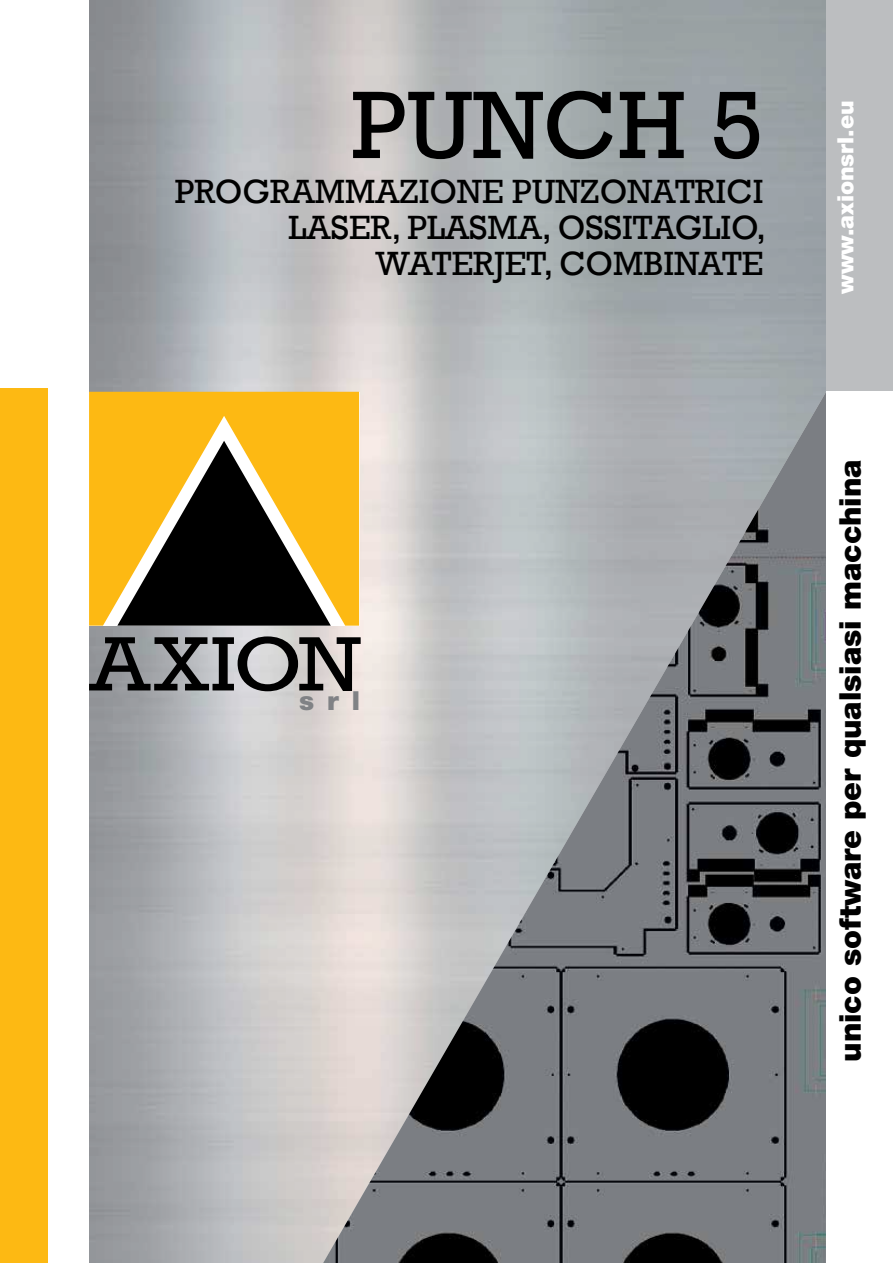
<style>
.page{position:relative;width:893px;height:1263px;background:#fff}
.page>*{position:absolute;margin:0;border:0;box-sizing:border-box;transform-origin:0 0}
.t1{font:97.5px "Rockwell";color:#000}
.t2{font:34.5px/36px "Rockwell";color:#000;text-align:right}
.t3{font:900 30px "Helvetica Neue LT Std";color:#000}
.t4{font:900 26.25px "Helvetica Neue LT Std";color:#808285}
.t5{font:900 22.5px "Helvetica Neue LT Std";color:#fff}
</style>
<div class="page">
<img style="left:323px;top:354px;width:504px;height:909px">
<div style="left:0;top:389px;width:47px;height:874px;background:#fdb913"></div>
<div style="left:827px;top:0;width:66px;height:391px;background:#bcbec0"></div>
<svg style="left:89px;top:636px;width:272px;height:55px;background:#737374"></svg>
<div style="left:89px;top:392px;width:270px;height:234px;background:#fdb913"></div>
<svg style="left:117px;top:441px;width:214px;height:185px;background:#7f6527"></svg>
<h1 class="t1" style="left:351px;top:69px;width:414px">PUNCH 5</h1>
<p class="t2" style="left:175px;top:174px;width:361px">PROGRAMMAZIONE PUN</p>
<p class="t2" style="left:289px;top:174px;width:479px">ZONATRICI<br>LASER, PLASMA, OSSITAGLIO,<br>WATERJET, COMBINATE</p>
<p class="t4" style="left:299px;top:685px;width:62px">srl</p>
<p class="t5" style="left:832px;top:294px;width:195px;rotate:-90deg">www.axionsrl.eu</p>
<p class="t3" style="left:832px;top:1062px;width:604px;rotate:-90deg">unico software per qualsiasi macchina</p>
</div>
